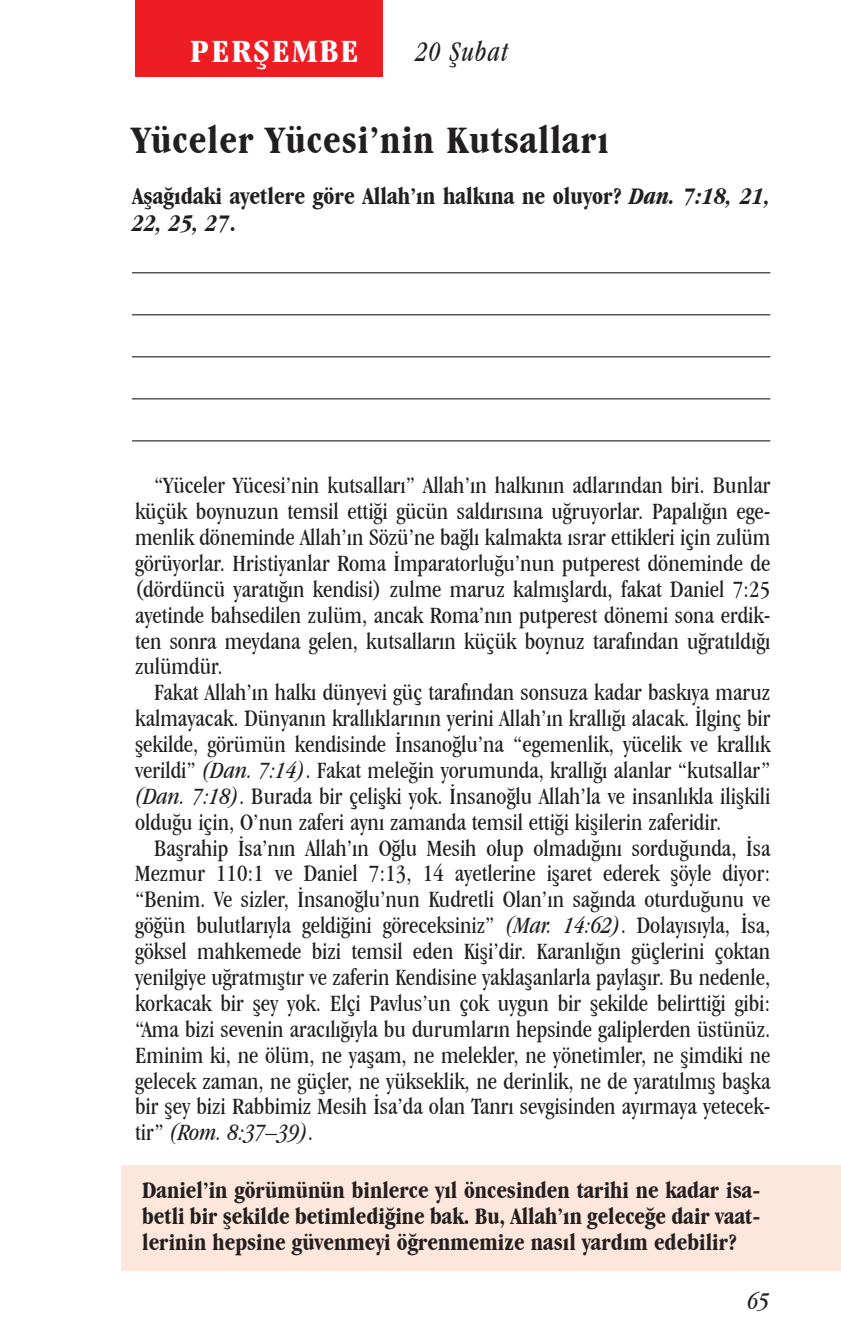
<style>
.page{position:relative;width:841px;height:1337px;background:#fff}
.page>*{position:absolute;margin:0;border:0;box-sizing:border-box;transform-origin:0 0}
.Day_Title{font:700 condensed 40.5px "Garamond IT Cby BT";letter-spacing:.025em;color:#231f20}
.Daily_Header{font:700 condensed 33.75px "Garamond IT Cby BT";letter-spacing:.05em;color:#fff;scale:1.1 1}
.Lesson_Dates{font:italic condensed 29.25px "Garamond IT Cby BT";letter-spacing:.05em;color:#231f20;scale:.9 1}
.Question{font:700 condensed 24.75px/27px "Garamond IT Cby BT";color:#231f20}
.t1{font:italic condensed 24.75px "Garamond IT Cby BT";color:#231f20}
.Body{font:condensed 24.3px/25.9px "Garamond IT Cby BT";color:#231f20;text-align:justify}
.x-screened_box-text{font:700 condensed 24.3px/25.9px "Garamond IT Cby BT";color:#231f20;text-align:justify}
.s1{font-style:italic}
</style>
<div class="page">
<div style="left:135px;top:0;width:247px;height:76px;background:#ee1d23"></div>
<div style="left:121px;top:1164px;width:719px;height:106px;background:#fde7dc"></div>
<hr style="left:132px;top:272px;width:638px;height:1px;background:#231f20">
<hr style="left:132px;top:314px;width:638px;height:1px;background:#231f20">
<hr style="left:132px;top:356px;width:638px;height:1px;background:#231f20">
<hr style="left:132px;top:398px;width:638px;height:1px;background:#231f20">
<hr style="left:132px;top:440px;width:638px;height:1px;background:#231f20">
<p class="Daily_Header" style="left:190px;top:31px;width:155px">PERŞEMBE</p>
<p class="Lesson_Dates" style="left:416px;top:35px;width:104px">20 Şubat</p>
<p class="Day_Title" style="left:132px;top:116px;width:478px">Yüceler Yücesi’nin Kutsalları</p>
<p class="Question" style="left:132px;top:182px;width:639px">Aşağıdaki ayetlere göre Allah’ın halkına ne oluyor? <span class="s1">Dan. 7:18, 21,<br>22, 25, 27</span>.</p>
<p class="Body" style="left:135px;top:472px;width:636px;text-indent:19px">“Yüceler Yücesi’nin kutsalları” Allah’ın halkının adlarından biri. Bunlar küçük boynuzun temsil ettiği gücün saldırısına uğruyorlar. Papalığın ege&shy;menlik döneminde Allah’ın Sözü’ne bağlı kalmakta ısrar ettikleri için zulüm görüyorlar. Hristiyanlar Roma İmparatorluğu’nun putperest döneminde de (dördüncü yaratığın kendisi) zulme maruz kalmışlardı, fakat Daniel 7:25 ayetinde bahsedilen zulüm, ancak Roma’nın putperest dönemi sona erdik&shy;ten sonra meydana gelen, kutsalların küçük boynuz tarafından uğratıldığı zulümdür.</p>
<p class="Body" style="left:135px;top:679px;width:636px;text-indent:19px">Fakat Allah’ın halkı dünyevi güç tarafından sonsuza kadar baskıya maruz kalmayacak. Dünyanın krallıklarının yerini Allah’ın krallığı alacak. İlginç bir şekilde, görümün kendisinde İnsanoğlu’na “egemenlik, yücelik ve krallık verildi” <span class="s1">(Dan. 7:14)</span>. Fakat meleğin yorumunda, krallığı alanlar “kutsallar” <span class="s1">(Dan. 7:18)</span>. Burada bir çelişki yok. İnsanoğlu Allah’la ve insanlıkla ilişkili olduğu için, O’nun zaferi aynı zamanda temsil ettiği kişilerin zaferidir.</p>
<p class="Body" style="left:135px;top:834px;width:636px;text-indent:19px">Başrahip İsa’nın Allah’ın Oğlu Mesih olup olmadığını sorduğunda, İsa Mezmur 110:1 ve Daniel 7:13, 14 ayetlerine işaret ederek şöyle diyor: “Benim. Ve sizler, İnsanoğlu’nun Kudretli Olan’ın sağında oturduğunu ve göğün bulutlarıyla geldiğini göreceksiniz” <span class="s1">(Mar. 14:62)</span>. Dolayısıyla, İsa, göksel mahkemede bizi temsil eden Kişi’dir. Karanlığın güçlerini çoktan yenilgiye uğratmıştır ve zaferin Kendisine yaklaşanlarla paylaşır. Bu nedenle, korkacak bir şey yok. Elçi Pavlus’un çok uygun bir şekilde belirttiği gibi: “Ama bizi sevenin aracılığıyla bu durumların hepsinde galiplerden üstünüz.<br>Eminim ki, ne ölüm, ne yaşam, ne melekler, ne yönetimler, ne şimdiki ne gelecek zaman, ne güçler, ne yükseklik, ne derinlik, ne de yaratılmış başka bir şey bizi Rabbimiz Mesih İsa’da olan Tanrı sevgisinden ayırmaya yetecek&shy;tir” <span class="s1">(Rom. 8:37–39)</span>.</p>
<p class="x-screened_box-text" style="left:142px;top:1177px;width:619px">Daniel’in görümünün binlerce yıl öncesinden tarihi ne kadar isa&shy;betli bir şekilde betimlediğine bak. Bu, Allah’ın geleceğe dair vaat&shy;lerinin hepsine güvenmeyi öğrenmemize nasıl yardım edebilir?</p>
<p class="t1" style="left:747px;top:1286px;width:23px">65</p>
</div>
